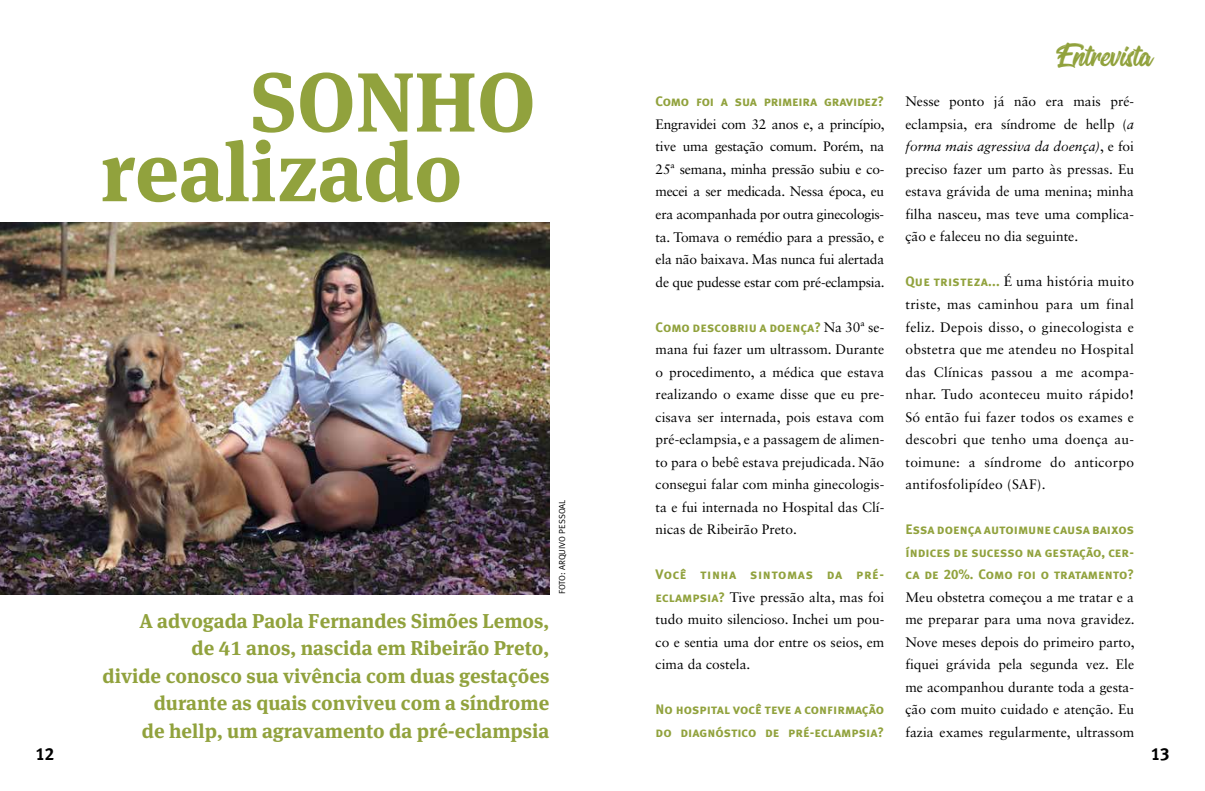
<style>
.page{position:relative;width:1205px;height:791px;background:#fff}
.page>*{position:absolute;margin:0;border:0;box-sizing:border-box;transform-origin:0 0}
.t1{font:700 83.5px/69.6px "Meta Serif Tf";color:#91a23d}
.t2{font:40px "Oraqle Script";color:#91a23d}
.t3{font:700 20px/27.5px "Meta Serif Tf";color:#91a23d;text-align:right}
.t4{font:17.5px "Meta Plus Bold Caps";color:#000}
.t5{font:13.75px/22.5px "Sabon LT Std";color:#000;text-align:justify}
.t6{font:13.75px/22.5px "Meta Plus Bold Caps";color:#91a23d}
.t7{font:13.75px "Meta Plus Bold Caps";letter-spacing:-.02em;color:#91a23d}
.t8{font:13.75px "Meta Plus Bold Caps";letter-spacing:.04em;color:#91a23d}
.t9{font:8.75px "Meta Plus Normal Caps";color:#000}
.s1{font-family:"Sabon LT Std";color:#000}
.s2{font-family:"Meta Plus Bold Caps";color:#91a23d}
.s3{font-style:italic}
</style>
<div class="page">
<img style="left:0;top:222px;width:549px;height:372px">
<h1 class="t1" style="left:100px;top:65px;width:437px;text-indent:150px">SONHO realizado</h1>
<p class="t4" style="left:35px;top:743px;width:20px">12</p>
<h3 class="t3" style="left:103px;top:606px;width:448px">A advogada Paola Fernandes Simões Lemos,<br>de 41 anos, nascida em Ribeirão Preto,<br>divide conosco sua vivência com duas gestações durante as quais conviveu com a síndrome<br>de hellp, um agravamento da pré-eclampsia</h3>
<p class="t9" style="left:557px;top:594px;width:96px;rotate:-90deg">FOTO: ARQUIVO PESSOAL</p>
<p class="t7" style="left:656px;top:94px;width:230px">Como foi a sua primeira gravidez?</p>
<p class="t5" style="left:656px;top:113px;width:231px">Engravidei com 32 anos e, a princípio, tive uma gestação comum. Porém, na 25ª semana, minha pressão subiu e co&shy;mecei a ser medicada. Nessa época, eu era acompanhada por outra ginecologis&shy;ta. Tomava o remédio para a pressão, e ela não baixava. Mas nunca fui alertada de que pudesse estar com pré-eclampsia.</p>
<p class="t6" style="left:656px;top:315px;width:230px">Como descobriu a doença? <span class="s1">Na 30ª se-</span></p>
<p class="t5" style="left:656px;top:338px;width:230px">mana fui fazer um ultrassom. Durante o procedimento, a médica que estava realizando o exame disse que eu pre&shy;cisava ser internada, pois estava com pré-eclampsia, e a passagem de alimen&shy;to para o bebê estava prejudicada. Não consegui falar com minha ginecologis&shy;ta e fui internada no Hospital das Clí&shy;nicas de Ribeirão Preto.</p>
<p class="t8" style="left:656px;top:566px;width:230px">Você tinha sintomas da pré-</p>
<p class="t5" style="left:656px;top:585px;width:230px"><span class="s2">eclampsia?</span> Tive pressão alta, mas foi tudo muito silencioso. Inchei um pou&shy;co e sentia uma dor entre os seios, em cima da costela.</p>
<p class="t6" style="left:656px;top:698px;width:230px">No hospital você teve a confirmação do diagnóstico de pré-eclampsia?</p>
<h2 class="t2" style="left:1056px;top:36px;width:97px">Entrevista</h2>
<p class="t5" style="left:905px;top:90px;width:230px">Nesse ponto já não era mais pré&shy;eclampsia, era síndrome de hellp (<span class="s3">a forma mais agressiva da doença)</span>, e foi preciso fazer um parto às pressas. Eu estava grávida de uma menina; minha filha nasceu, mas teve uma complica&shy;ção e faleceu no dia seguinte.</p>
<p class="t5" style="left:905px;top:270px;width:230px"><span class="s2">Que tristeza...</span> É uma história muito triste, mas caminhou para um final feliz. Depois disso, o ginecologista e obstetra que me atendeu no Hospital das Clínicas passou a me acompa&shy;nhar. Tudo aconteceu muito rápido!<br>Só então fui fazer todos os exames e descobri que tenho uma doença au&shy;toimune: a síndrome do anticorpo antifosfolipídeo (SAF).</p>
<p class="t6" style="left:905px;top:518px;width:230px;text-align:justify">Essa doença autoimune causa baixos índices de sucesso na gestação, cer&shy;ca de 20%. Como foi o tratamento?</p>
<p class="t5" style="left:905px;top:585px;width:231px">Meu obstetra começou a me tratar e a me preparar para uma nova gravidez.<br>Nove meses depois do primeiro parto, fiquei grávida pela segunda vez. Ele me acompanhou durante toda a gesta&shy;ção com muito cuidado e atenção. Eu fazia exames regularmente, ultrassom</p>
<p class="t4" style="left:1151px;top:743px;width:20px">13</p>
</div>
